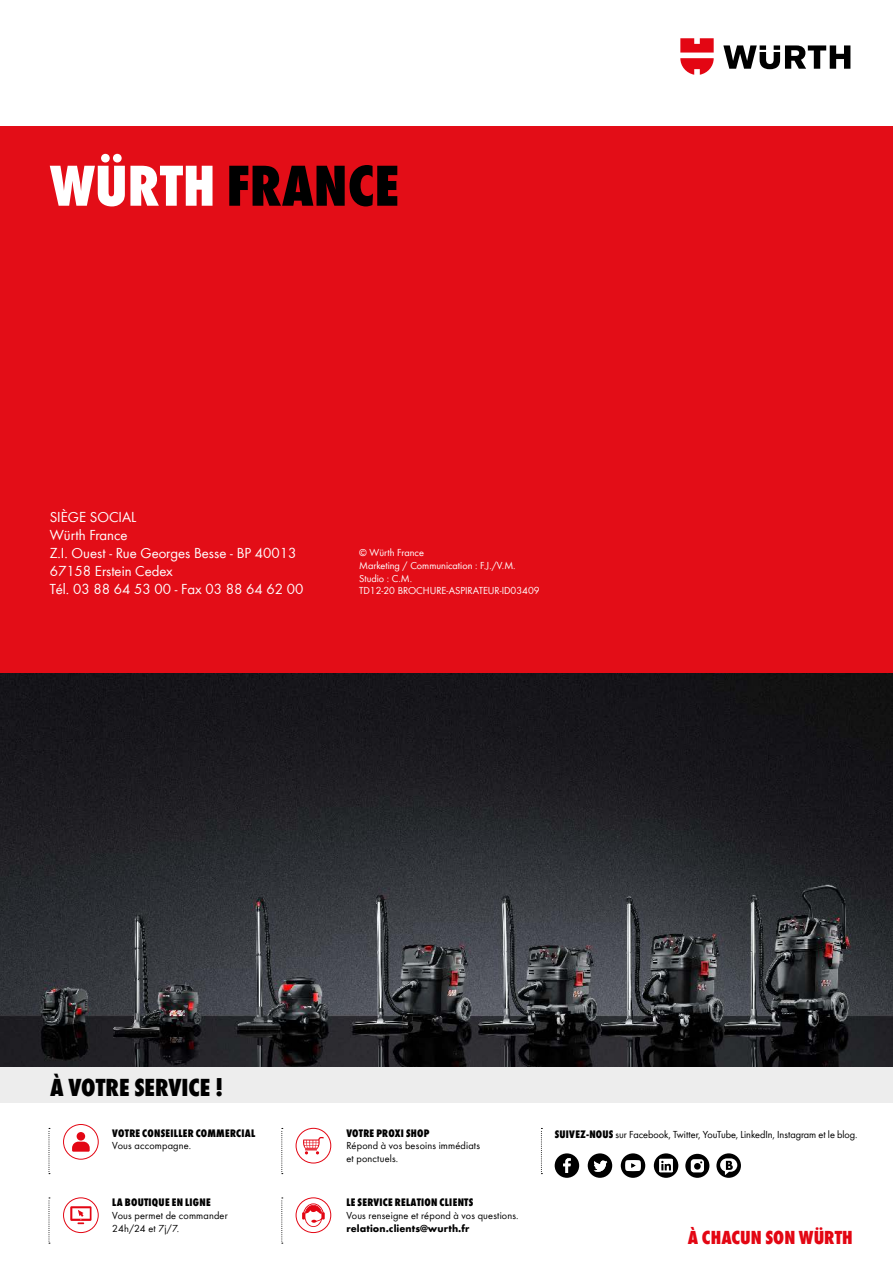
<style>
.page{position:relative;width:893px;height:1263px;background:#fff}
.page>*{position:absolute;margin:0;border:0;box-sizing:border-box;transform-origin:0 0}
.t1{font:800 condensed 60px "Wuerth";color:#000}
.t2{font:800 condensed 25.5px "Wuerth";color:#000}
.t3{font:800 condensed 19.5px "Wuerth";color:#e30613}
.t4{font:15px/18px "Wuerth";color:#fff}
.t5{font:800 condensed 11.25px "Wuerth";letter-spacing:.02em;color:#000}
.t6{font:10.5px/12.6px "Wuerth";letter-spacing:.015em;color:#000}
.t7{font:10.5px/12.6px "Wuerth";color:#fff}
.t8{font:10.5px "Wuerth";letter-spacing:-.005em;color:#000}
.t9{font:700 10.5px "Wuerth";letter-spacing:.01em;color:#000}
.s1{color:#fff}
.s2{font-weight:800;font-stretch:condensed;font-size:11.25px}
</style>
<div class="page">
<svg style="left:723px;top:45px;width:127px;height:24px"></svg>
<svg style="left:680px;top:38px;width:34px;height:37px"></svg>
<img style="left:0;top:673px;width:893px;height:394px">
<div style="left:0;top:127px;width:893px;height:546px;background:#e30d17"></div>
<div style="left:0;top:1067px;width:893px;height:36px;background:#ededed"></div>
<svg style="left:281px;top:1128px;width:2px;height:46px"></svg>
<svg style="left:541px;top:1128px;width:1px;height:46px"></svg>
<svg style="left:48px;top:1128px;width:2px;height:46px"></svg>
<svg style="left:281px;top:1197px;width:2px;height:46px"></svg>
<svg style="left:48px;top:1197px;width:2px;height:46px"></svg>
<svg style="left:302px;top:1203px;width:23px;height:24px"></svg>
<div style="left:296px;top:1197px;width:35px;height:36px;border:1px solid #e30613;border-radius:50%"></div>
<svg style="left:70px;top:1206px;width:22px;height:18px"></svg>
<div style="left:63px;top:1197px;width:36px;height:36px;border:1px solid #e30613;border-radius:50%"></div>
<svg style="left:303px;top:1137px;width:21px;height:17px"></svg>
<div style="left:296px;top:1128px;width:35px;height:35px;border:1px solid #e30613;border-radius:50%"></div>
<div style="left:63px;top:1124px;width:36px;height:35px;border:1px solid #e30613;border-radius:50%"></div>
<svg style="left:72px;top:1132px;width:18px;height:20px"></svg>
<svg style="left:588px;top:1153px;width:24px;height:25px"></svg>
<svg style="left:654px;top:1153px;width:24px;height:25px"></svg>
<svg style="left:555px;top:1153px;width:24px;height:25px"></svg>
<svg style="left:716px;top:1153px;width:25px;height:25px"></svg>
<svg style="left:720px;top:1158px;width:17px;height:17px"></svg>
<div style="left:621px;top:1153px;width:24px;height:25px;background:#000;border-radius:50%"></div>
<svg style="left:625px;top:1160px;width:16px;height:11px"></svg>
<svg style="left:685px;top:1154px;width:24px;height:24px"></svg>
<h1 class="t1" style="left:50px;top:143px;width:351px"><span class="s1">WÜRTH</span> FRANCE</h1>
<h3 class="t4" style="left:50px;top:507px;width:255px">SIÈGE SOCIAL<br>Würth France<br>Z.I. Ouest - Rue Georges Besse - BP 40013<br>67158 Erstein Cedex<br>Tél. 03 88 64 53 00 - Fax 03 88 64 62 00</h3>
<p class="t7" style="left:359px;top:546px;width:182px">© Würth France<br>Marketing / Communication : F.J./V.M.<br>Studio : C.M.<br>TD12-20 BROCHURE-ASPIRATEUR-ID03409</p>
<h2 class="t2" style="left:50px;top:1070px;width:175px">À VOTRE SERVICE !</h2>
<p class="t5" style="left:112px;top:1125px;width:144px">VOTRE CONSEILLER COMMERCIAL</p>
<p class="t6" style="left:112px;top:1139px;width:80px">Vous accompagne.</p>
<p class="t5" style="left:112px;top:1195px;width:100px">LA BOUTIQUE EN LIGNE</p>
<p class="t6" style="left:112px;top:1209px;width:117px">Vous permet de commander<br>24h/24 et 7j/7.</p>
<p class="t5" style="left:346px;top:1125px;width:85px">VOTRE PROXI SHOP</p>
<p class="t6" style="left:346px;top:1139px;width:135px">Répond à vos besoins immédiats et ponctuels.</p>
<p class="t5" style="left:346px;top:1195px;width:129px">LE SERVICE RELATION CLIENTS</p>
<p class="t6" style="left:346px;top:1209px;width:174px">Vous renseigne et répond à vos questions.</p>
<p class="t9" style="left:346px;top:1220px;width:125px">relation.clients@wurth.fr</p>
<p class="t8" style="left:555px;top:1127px;width:304px"><span class="s2">SUIVEZ-NOUS</span> sur Facebook, Twitter, YouTube, LinkedIn, Instagram et le blog.</p>
<h3 class="t3" style="left:688px;top:1223px;width:166px">À CHACUN SON WÜRTH</h3>
</div>
